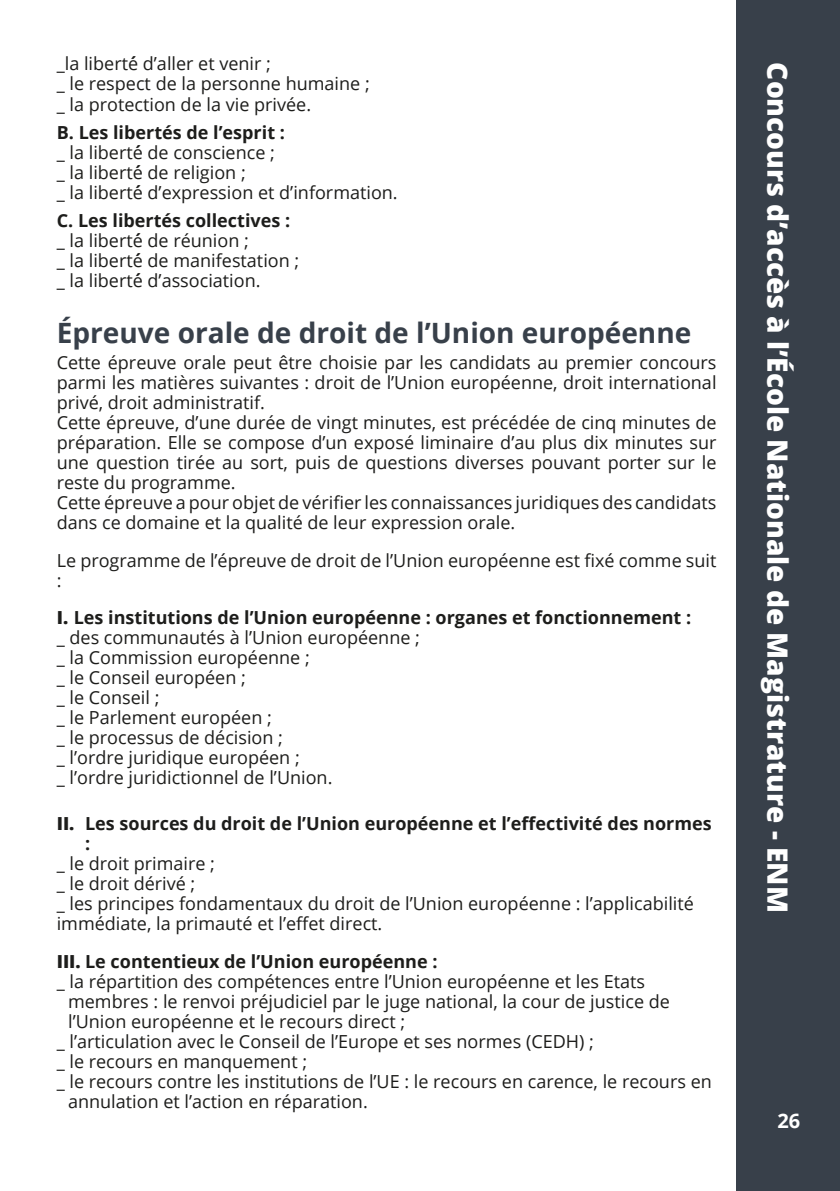
<style>
.page{position:relative;width:840px;height:1191px;background:#fff}
.page>*{position:absolute;margin:0;border:0;box-sizing:border-box;transform-origin:0 0}
.t1{font:800 28px "Open Sans";color:#fff}
.Sous-titre_1_ENM{font:700 28px "Open Sans";color:#38404a}
.t2{font:700 20px "Open Sans";color:#fff}
.Puces_texte_standard_ENM{font:18px/20px "Open Sans";color:#1d1d1b}
.Texte_standard_noir{font:18px/20px "Open Sans";color:#1d1d1b;text-align:justify}
.Puces_texte_standard_ENM-2{font:700 18px/20px "Open Sans";color:#1d1d1b}
.s1{font-weight:800}
</style>
<div class="page">
<div style="left:736px;top:0;width:103px;height:1191px;background:#38404a"></div>
<p class="Puces_texte_standard_ENM" style="left:57px;top:53px;width:216px">_la liberté́d’aller et venir ;</p>
<p class="Puces_texte_standard_ENM" style="left:57px;top:73px;width:314px">_ le respect de la personne humaine ;</p>
<p class="Puces_texte_standard_ENM" style="left:57px;top:93px;width:256px">_ la protection de la vie privée.</p>
<p class="Puces_texte_standard_ENM-2" style="left:57px;top:121px;width:229px">B. Les libertés de l’esprit :</p>
<p class="Puces_texte_standard_ENM" style="left:57px;top:141px;width:219px">_ la liberté́de conscience ;</p>
<p class="Puces_texte_standard_ENM" style="left:57px;top:161px;width:190px">_ la liberté́de religion ;</p>
<p class="Puces_texte_standard_ENM" style="left:57px;top:181px;width:342px">_ la liberté́d’expression et d’information.</p>
<p class="Puces_texte_standard_ENM-2" style="left:57px;top:209px;width:235px">C. Les libertés collectives :</p>
<p class="Puces_texte_standard_ENM" style="left:57px;top:229px;width:194px">_ la liberté́de réunion ;</p>
<p class="Puces_texte_standard_ENM" style="left:57px;top:249px;width:244px">_ la liberté́de manifestation ;</p>
<p class="Puces_texte_standard_ENM" style="left:57px;top:269px;width:205px">_ la liberté́d’association.</p>
<p class="Sous-titre_1_ENM" style="left:57px;top:313px;width:635px">Épreuve orale de droit de l’Union européenne</p>
<p class="Texte_standard_noir" style="left:57px;top:351px;width:661px">Cette épreuve orale peut être choisie par les candidats au premier concours parmi les matières suivantes : droit de l’Union européenne, droit international privé, droit administratif.</p>
<p class="Texte_standard_noir" style="left:57px;top:411px;width:661px">Cette épreuve, d’une durée de vingt minutes, est précédée de cinq minutes de préparation. Elle se compose d’un exposé liminaire d’au plus dix minutes sur une question tirée au sort, puis de questions diverses pouvant porter sur le reste du programme.</p>
<p class="Texte_standard_noir" style="left:57px;top:491px;width:661px">Cette épreuve a pour objet de vérifier les connaissances juridiques des candidats dans ce domaine et la qualité de leur expression orale.</p>
<p class="Texte_standard_noir" style="left:57px;top:549px;width:661px">Le programme de l’épreuve de droit de l’Union européenne est fixé comme suit :</p>
<p class="Puces_texte_standard_ENM-2" style="left:57px;top:607px;width:635px"><span class="s1">I.</span> Les institutions de l’Union européenne : organes et fonctionnement :</p>
<p class="Puces_texte_standard_ENM" style="left:57px;top:627px;width:364px">_ des communautés à l’Union européenne ;</p>
<p class="Puces_texte_standard_ENM" style="left:57px;top:647px;width:254px">_ la Commission européenne ;</p>
<p class="Puces_texte_standard_ENM" style="left:57px;top:667px;width:190px">_ le Conseil européen ;</p>
<p class="Puces_texte_standard_ENM" style="left:57px;top:687px;width:104px">_ le Conseil ;</p>
<p class="Puces_texte_standard_ENM" style="left:57px;top:707px;width:216px">_ le Parlement européen ;</p>
<p class="Puces_texte_standard_ENM" style="left:57px;top:727px;width:228px">_ le processus de décision ;</p>
<p class="Puces_texte_standard_ENM" style="left:57px;top:747px;width:244px">_ l’ordre juridique européen ;</p>
<p class="Puces_texte_standard_ENM" style="left:57px;top:767px;width:277px">_ l’ordre juridictionnel de l’Union.</p>
<p class="Puces_texte_standard_ENM-2" style="left:85px;top:813px;width:627px;text-indent:-28px"><span class="s1">II.</span> Les sources du droit de l’Union européenne et l’effectivité des normes :</p>
<p class="Puces_texte_standard_ENM" style="left:57px;top:853px;width:160px">_ le droit primaire ;</p>
<p class="Puces_texte_standard_ENM" style="left:57px;top:873px;width:140px">_ le droit dérivé ;</p>
<p class="Puces_texte_standard_ENM" style="left:57px;top:893px;width:632px">_ les principes fondamentaux du droit de l’Union européenne : l’applicabilité</p>
<p class="Puces_texte_standard_ENM" style="left:57px;top:913px;width:327px">immédiate, la primauté et l’effet direct.</p>
<p class="Puces_texte_standard_ENM-2" style="left:57px;top:951px;width:382px"><span class="s1">III.</span> Le contentieux de l’Union européenne :</p>
<p class="Puces_texte_standard_ENM" style="left:68px;top:970px;width:603px;text-indent:-11px">_ la ré partition des compétences entre l’Union européenne et les Etats membres : le renvoi préjudiciel par le juge national, la cour de justice de l’Union européenne et le recours direct ;</p>
<p class="Puces_texte_standard_ENM" style="left:57px;top:1030px;width:538px">_ l’articulation avec le Conseil de l’Europe et ses normes (CEDH) ;</p>
<p class="Puces_texte_standard_ENM" style="left:57px;top:1050px;width:252px">_ le recours en manquement ;</p>
<p class="Puces_texte_standard_ENM" style="left:68px;top:1070px;width:645px;text-indent:-11px">_ le recours contre les institutions de l’UE : le recours en carence, le recours en annulation et l’action en réparation.</p>
<h1 class="t1" style="left:798px;top:62px;width:851px;rotate:90deg">Concours d’accès à l’École Nationale de Magistrature - ENM</h1>
<p class="t2" style="left:777px;top:1107px;width:24px">26</p>
</div>
